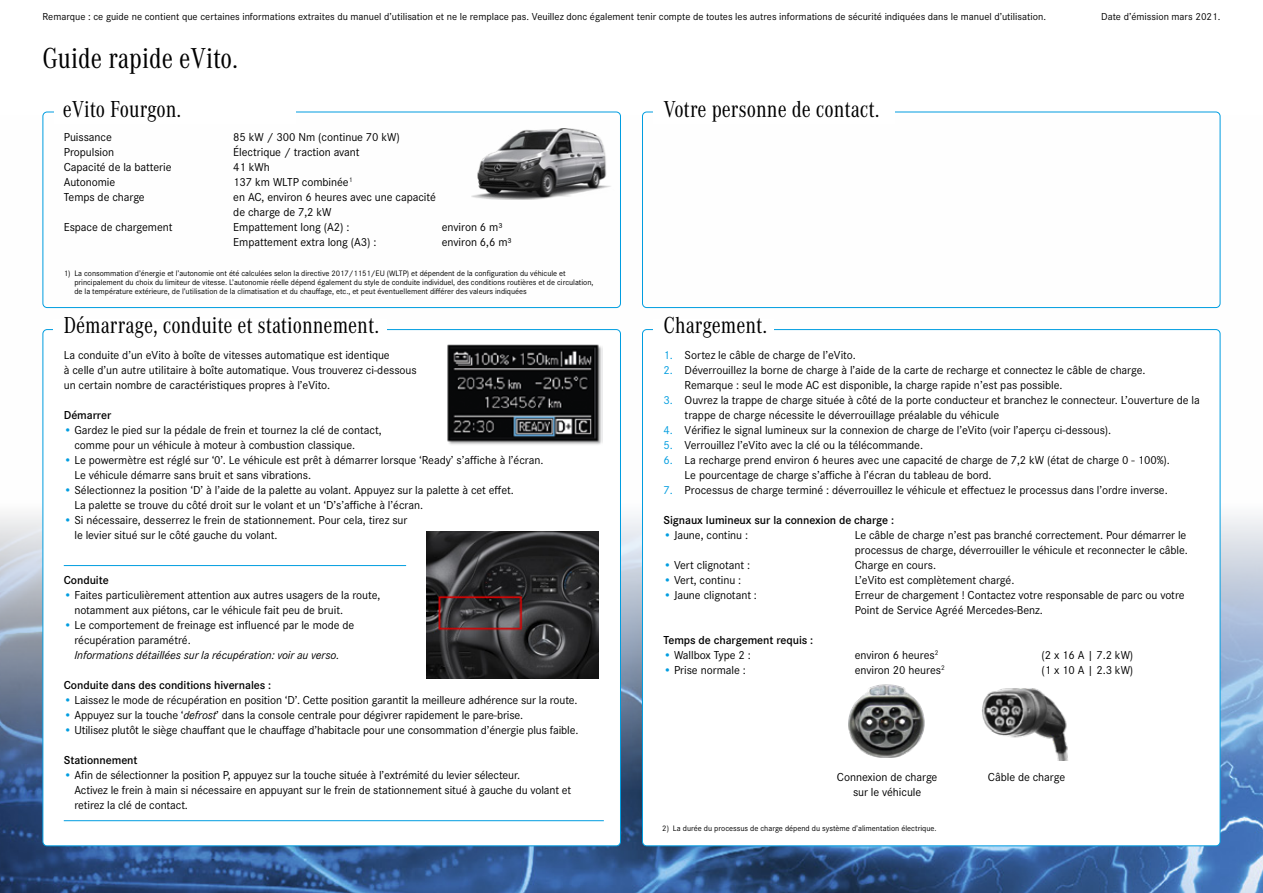
<style>
.page{position:relative;width:1263px;height:893px;background:#fff}
.page>*{position:absolute;margin:0;border:0;box-sizing:border-box;transform-origin:0 0}
.t1{font:30px "Corporate A Con";color:#000}
.t2{font:24px "Corporate A Con";color:#000}
.t3{font:12px/15px "Corporate S";letter-spacing:-.005em;color:#000}
.t4{font:600 12px "Corporate S";letter-spacing:-.005em;color:#000}
.t5{font:italic 12px "Corporate S";letter-spacing:-.005em;color:#000}
.t6{font:10.5px "Corporate S";color:#000}
.t7{font:8.25px/9px "Corporate S";letter-spacing:-.005em;color:#000}
.s1{color:#009de0}
.s2{font-style:italic}
</style>
<div class="page">
<img style="left:0;top:116px;width:1263px;height:777px">
<div style="left:43px;top:112px;width:578px;height:196px;border:1px solid #009de0;border-radius:4px"></div>
<div style="left:642px;top:112px;width:578px;height:196px;border:1px solid #009de0;border-radius:4px"></div>
<div style="left:43px;top:330px;width:577px;height:516px;background:#fff;border-radius:4px"></div>
<div style="left:642px;top:330px;width:578px;height:516px;background:#fff;border-radius:4px"></div>
<img style="left:447px;top:344px;width:156px;height:101px">
<hr style="left:64px;top:565px;width:342px;height:1px;background:#009de0">
<hr style="left:64px;top:820px;width:540px;height:1px;background:#009de0">
<img style="left:848px;top:684px;width:77px;height:74px">
<img style="left:982px;top:688px;width:86px;height:73px">
<div style="left:54px;top:103px;width:242px;height:20px;background:#fff"></div>
<div style="left:54px;top:319px;width:333px;height:20px;background:#fff"></div>
<div style="left:653px;top:319px;width:121px;height:20px;background:#fff"></div>
<img style="left:472px;top:128px;width:143px;height:71px">
<img style="left:426px;top:531px;width:172px;height:147px">
<div style="left:653px;top:103px;width:241px;height:20px;background:#fff"></div>
<p class="t6" style="left:43px;top:9px;width:1005px">Remarque : ce guide ne contient que certaines informations extraites du manuel d’utilisation et ne le remplace pas. Veuillez donc également tenir compte de toutes les autres informations de sécurité indiquées dans le manuel d’utilisation.</p>
<p class="t6" style="left:1101px;top:9px;width:121px">Date d’émission mars 2021.</p>
<h1 class="t1" style="left:43px;top:39px;width:197px">Guide rapide eVito.</h1>
<h2 class="t2" style="left:63px;top:94px;width:120px">eVito Fourgon.</h2>
<p class="t3" style="left:64px;top:129px;width:50px">Puissance</p>
<p class="t3" style="left:233px;top:129px;width:168px">85 kW / 300 Nm (continue 70 kW)</p>
<p class="t3" style="left:64px;top:144px;width:52px">Propulsion</p>
<p class="t3" style="left:233px;top:144px;width:128px">Électrique / traction avant</p>
<p class="t3" style="left:64px;top:159px;width:109px">Capacité de la batterie</p>
<p class="t3" style="left:233px;top:159px;width:38px">41 kWh</p>
<p class="t3" style="left:64px;top:174px;width:53px">Autonomie</p>
<p class="t3" style="left:233px;top:174px;width:121px">137 km WLTP combinée<sup>1</sup></p>
<p class="t3" style="left:64px;top:189px;width:82px">Temps de charge</p>
<p class="t3" style="left:233px;top:189px;width:204px">en AC, environ 6 heures avec une capacité de charge de 7,2 kW</p>
<p class="t3" style="left:64px;top:219px;width:110px">Espace de chargement</p>
<p class="t3" style="left:233px;top:219px;width:118px">Empattement long (A2) :</p>
<p class="t3" style="left:442px;top:219px;width:62px">environ 6 m³</p>
<p class="t3" style="left:233px;top:234px;width:145px">Empattement extra long (A3) :</p>
<p class="t3" style="left:442px;top:234px;width:71px">environ 6,6 m³</p>
<p class="t7" style="left:74px;top:269px;width:520px;text-indent:-11px">1) La consommation d’énergie et l’autonomie ont été calculées selon la directive 2017/1151/EU (WLTP) et dépendent de la configuration du véhicule et principalement du choix du limiteur de vitesse. L’autonomie réelle dépend également du style de conduite individuel, des conditions routières et de circulation, de la température extérieure, de l’utilisation de la climatisation et du chauffage, etc., et peut éventuellement différer des valeurs indiquées</p>
<h2 class="t2" style="left:663px;top:94px;width:218px">Votre personne de contact.</h2>
<h2 class="t2" style="left:64px;top:310px;width:317px">Démarrage, conduite et stationnement.</h2>
<h2 class="t2" style="left:663px;top:310px;width:105px">Chargement.</h2>
<p class="t3" style="left:64px;top:347px;width:354px">La conduite d’un eVito à boîte de vitesses automatique est identique<br>à celle d’un autre utilitaire à boîte automatique. Vous trouverez ci-dessous un certain nombre de caractéristiques propres à l’eVito.</p>
<p class="t4" style="left:64px;top:407px;width:49px">Démarrer</p>
<p class="t3" style="left:74px;top:422px;width:309px;text-indent:-11px"><span class="s1">•</span> Gardez le pied sur la pédale de frein et tournez la clé de contact, comme pour un véhicule à moteur à combustion classique.</p>
<p class="t3" style="left:74px;top:452px;width:471px;text-indent:-11px"><span class="s1">•</span> Le powermètre est réglé sur ‘0’. Le véhicule est prêt à démarrer lorsque ‘Ready’ s’affiche à l’écran.<br>Le véhicule démarre sans bruit et sans vibrations.</p>
<p class="t3" style="left:74px;top:482px;width:441px;text-indent:-11px"><span class="s1">•</span> Sélectionnez la position ‘D’ à l’aide de la palette au volant. Appuyez sur la palette à cet effet.<br>La palette se trouve du côté droit sur le volant et un ‘D’s’affiche à l’écran.</p>
<p class="t3" style="left:74px;top:512px;width:334px;text-indent:-11px"><span class="s1">•</span> Si nécessaire, desserrez le frein de stationnement. Pour cela, tirez sur le levier situé sur le côté gauche du volant.</p>
<p class="t4" style="left:64px;top:572px;width:46px">Conduite</p>
<p class="t3" style="left:74px;top:587px;width:307px;text-indent:-11px"><span class="s1">•</span> Faites particulièrement attention aux autres usagers de la route, notamment aux piétons, car le véhicule fait peu de bruit.</p>
<p class="t3" style="left:74px;top:617px;width:281px;text-indent:-11px"><span class="s1">•</span> Le comportement de freinage est influencé par le mode de récupération paramétré.</p>
<p class="t5" style="left:74px;top:647px;width:266px">Informations détaillées sur la récupération: voir au verso.</p>
<p class="t4" style="left:64px;top:677px;width:209px">Conduite dans des conditions hivernales :</p>
<p class="t3" style="left:64px;top:692px;width:515px"><span class="s1">•</span> Laissez le mode de récupération en position ‘D’. Cette position garantit la meilleure adhérence sur la route.</p>
<p class="t3" style="left:64px;top:707px;width:461px"><span class="s1">•</span> Appuyez sur la touche ‘<span class="s2">defrost</span>’ dans la console centrale pour dégivrer rapidement le pare-brise.</p>
<p class="t3" style="left:64px;top:722px;width:516px"><span class="s1">•</span> Utilisez plutôt le siège chauffant que le chauffage d’habitacle pour une consommation d’énergie plus faible.</p>
<p class="t4" style="left:64px;top:752px;width:75px">Stationnement</p>
<p class="t3" style="left:74px;top:767px;width:498px;text-indent:-11px"><span class="s1">•</span> Afin de sélectionner la position P, appuyez sur la touche située à l’extrémité du levier sélecteur.<br>Activez le frein à main si nécessaire en appuyant sur le frein de stationnement situé à gauche du volant et retirez la clé de contact.</p>
<p class="t3" style="left:663px;top:347px;width:194px"><span class="s1">1.</span> Sortez le câble de charge de l’eVito.</p>
<p class="t3" style="left:685px;top:362px;width:462px;text-indent:-21px"><span class="s1">2.</span> Déverrouillez la borne de charge à l’aide de la carte de recharge et connectez le câble de charge.<br>Remarque : seul le mode AC est disponible, la charge rapide n’est pas possible.</p>
<p class="t3" style="left:685px;top:392px;width:517px;text-indent:-21px"><span class="s1">3.</span> Ouvrez la trappe de charge située à côté de la porte conducteur et branchez le connecteur. L’ouverture de la trappe de charge nécessite le déverrouillage préalable du véhicule</p>
<p class="t3" style="left:663px;top:422px;width:449px"><span class="s1">4.</span> Vérifiez le signal lumineux sur la connexion de charge de l’eVito (voir l’aperçu ci-dessous).</p>
<p class="t3" style="left:663px;top:437px;width:261px"><span class="s1">5.</span> Verrouillez l’eVito avec la clé ou la télécommande.</p>
<p class="t3" style="left:685px;top:452px;width:487px;text-indent:-21px"><span class="s1">6.</span> La recharge prend environ 6 heures avec une capacité de charge de 7,2 kW (état de charge 0 - 100%).<br>Le pourcentage de charge s’affiche à l’écran du tableau de bord.</p>
<p class="t3" style="left:663px;top:482px;width:506px"><span class="s1">7.</span> Processus de charge terminé : déverrouillez le véhicule et effectuez le processus dans l’ordre inverse.</p>
<p class="t4" style="left:663px;top:512px;width:232px">Signaux lumineux sur la connexion de charge :</p>
<p class="t3" style="left:663px;top:527px;width:86px"><span class="s1">•</span> Jaune, continu :</p>
<p class="t3" style="left:855px;top:527px;width:335px">Le câble de charge n’est pas branché correctement. Pour démarrer le processus de charge, déverrouiller le véhicule et reconnecter le câble.</p>
<p class="t3" style="left:663px;top:557px;width:88px"><span class="s1">•</span> Vert clignotant :</p>
<p class="t3" style="left:855px;top:557px;width:83px">Charge en cours.</p>
<p class="t3" style="left:663px;top:572px;width:79px"><span class="s1">•</span> Vert, continu :</p>
<p class="t3" style="left:855px;top:572px;width:161px">L’eVito est complètement chargé.</p>
<p class="t3" style="left:663px;top:587px;width:95px"><span class="s1">•</span> Jaune clignotant :</p>
<p class="t3" style="left:855px;top:587px;width:331px">Erreur de chargement ! Contactez votre responsable de parc ou votre<br>Point de Service Agréé Mercedes-Benz.</p>
<p class="t4" style="left:663px;top:632px;width:151px">Temps de chargement requis :</p>
<p class="t3" style="left:663px;top:647px;width:89px"><span class="s1">•</span> Wallbox Type 2 :</p>
<p class="t3" style="left:855px;top:647px;width:85px">environ 6 heures<sup>2</sup></p>
<p class="t3" style="left:1041px;top:647px;width:93px">(2 x 16 A | 7.2 kW)</p>
<p class="t3" style="left:663px;top:662px;width:84px"><span class="s1">•</span> Prise normale :</p>
<p class="t3" style="left:855px;top:662px;width:91px">environ 20 heures<sup>2</sup></p>
<p class="t3" style="left:1041px;top:662px;width:93px">(1 x 10 A | 2.3 kW)</p>
<p class="t3" style="left:837px;top:769px;width:102px;text-align:center">Connexion de charge sur le véhicule</p>
<p class="t7" style="left:662px;top:824px;width:276px">2) La durée du processus de charge dépend du système d’alimentation électrique.</p>
<p class="t3" style="left:988px;top:769px;width:79px">Câble de charge</p>
</div>
